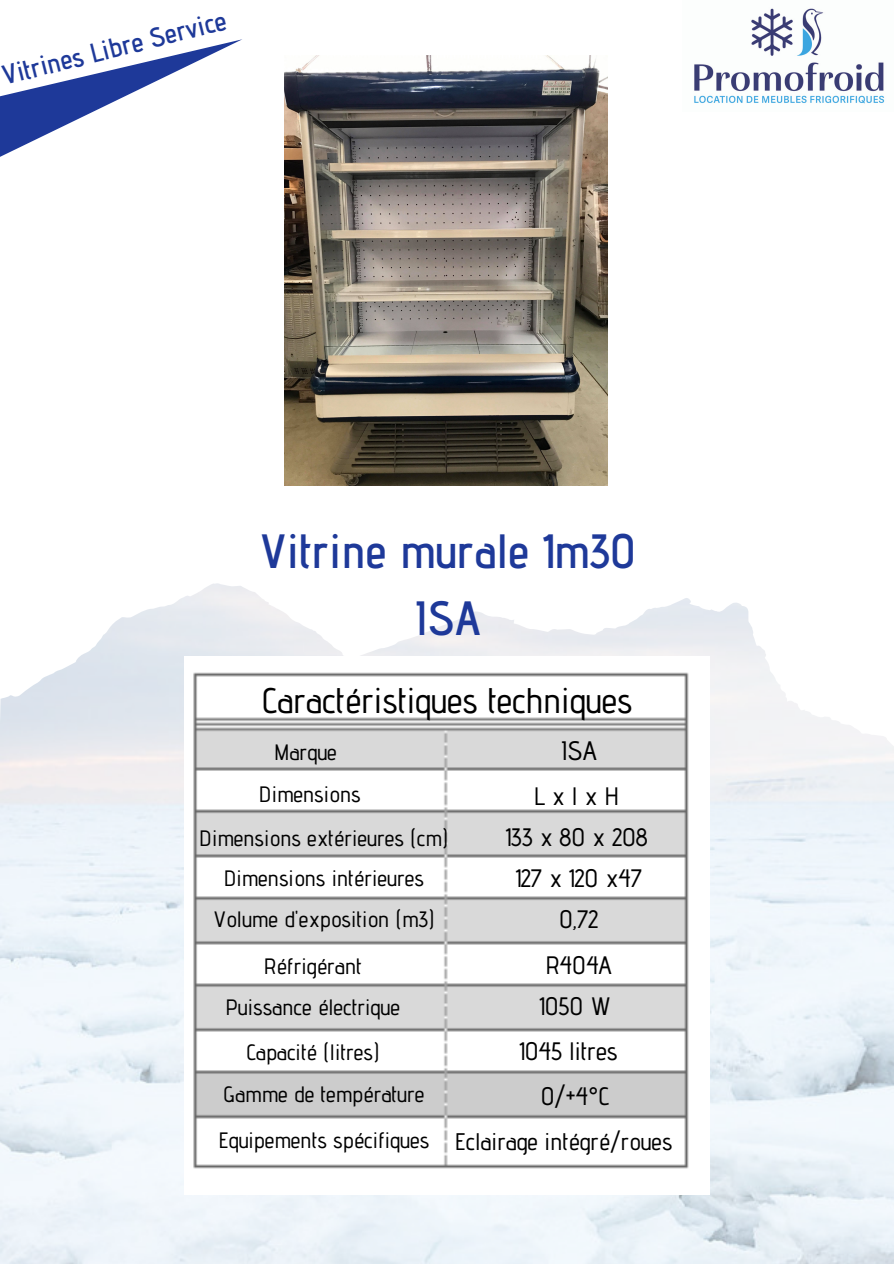
<style>
.page{position:relative;width:894px;height:1264px;background:#fff}
.page>*{position:absolute;margin:0;border:0;box-sizing:border-box;transform-origin:0 0}
.t1{font:600 48px/66.4px "Advent Pro";color:#1e3999;text-align:center}
.t2{font:500 35.55px "Advent Pro";color:#000}
.t3{font:600 27.15px "Advent Pro";color:#1e3999}
.t4{font:500 26.7px "Advent Pro";color:#000}
.t5{font:500 25.2px/41.5px "Advent Pro";color:#000}
.t6{font:500 22.2px/41.5px "Advent Pro";color:#000;text-align:center}
.s1{font-size:24px}
</style>
<div class="page">
<img style="left:193px;top:672px;width:496px;height:497px">
<img style="left:694px;top:8px;width:191px;height:96px">
<svg style="left:0;top:39px;width:242px;height:118px"></svg>
<img style="left:284px;top:56px;width:323px;height:430px">
<p class="t3" style="left:-3px;top:60px;width:233px;rotate:-14deg">Vitrines Libre Service</p>
<h1 class="t1" style="left:258px;top:517px;width:379px">Vitrine murale 1m30<br>ISA</h1>
<h2 class="t2" style="left:261px;top:679px;width:372px">Caractéristiques techniques</h2>
<p class="t6" style="left:274px;top:731px;width:64px">Marque</p>
<p class="t4" style="left:560px;top:734px;width:38px">ISA</p>
<p class="t6" style="left:259px;top:773px;width:103px">Dimensions</p>
<p class="t5" style="left:533px;top:775px;width:87px">LxlxH</p>
<p class="t6" style="left:199px;top:816px;width:250px">Dimensions extérieures (cm)</p>
<p class="t5" style="left:505px;top:816px;width:144px">133 x 80 x 208</p>
<p class="t6" style="left:224px;top:857px;width:202px">Dimensions intérieures</p>
<p class="t5" style="left:515px;top:856px;width:128px">127 x 120 x47</p>
<p class="t6" style="left:213px;top:897px;width:223px">Volume d'exposition (m3)</p>
<p class="t5" style="left:559px;top:898px;width:41px">0,72</p>
<p class="t6" style="left:225px;top:944px;width:176px">Réfrigérant<br>Puissance électrique</p>
<p class="t6" style="left:246px;top:1030px;width:135px">Capacité (litres)</p>
<p class="t6" style="left:223px;top:1072px;width:203px">Gamme de température</p>
<p class="t5" style="left:539px;top:943px;width:74px">R404A<br>1050 W</p>
<p class="t5" style="left:519px;top:1028px;width:100px;line-height:44.8px;text-align:center">1045 litres<br>0/+4°C</p>
<p class="t6" style="left:218px;top:1119px;width:455px">Equipements spécifiques <span class="s1">Eclairage intégré/roues</span></p>
</div>
